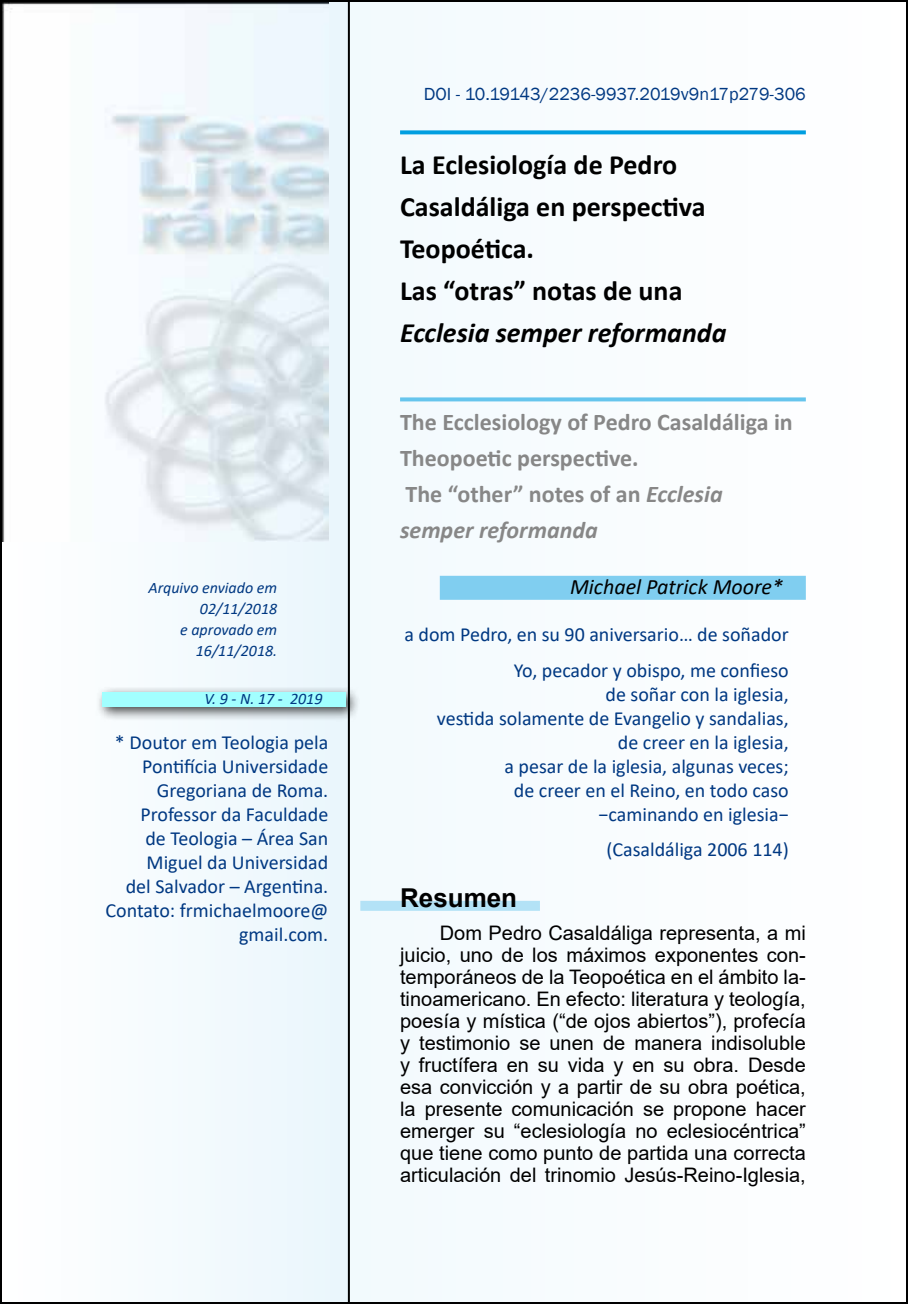
<style>
.page{position:relative;width:908px;height:1304px;background:#fff}
.page>*{position:absolute;margin:0;border:0;box-sizing:border-box;transform-origin:0 0}
.t1{font:700 28px/42px "Calibri";color:#000}
.t2{font:italic 700 28px "Calibri";color:#000}
.t3{font:700 26px "Arial";color:#000}
.t4{font:700 24px/36px "Calibri";color:#878787}
.t5{font:italic 22px "Calibri";color:#000}
.t6{font:20px/22px "Arial";color:#000;text-align:justify}
.t7{font:20px/24px "Calibri";color:#003882;text-align:right}
.t8{font:18px "Franklin Gothic";color:#003882}
.t9{font:italic 16px/21px "Calibri";color:#003882;text-align:right}
.s1{font-style:italic}
</style>
<div class="page">
<div style="left:1px;top:1px;width:905px;height:1302px;background:#f9fcfe"></div>
<div style="left:1px;top:1px;width:348px;height:1302px;background:#f4fafe"></div>
<img style="left:3px;top:3px;width:325px;height:539px">
<div style="left:0;top:0;width:350px;height:1304px;border:2px solid #000"></div>
<div style="left:96px;top:686px;width:264px;height:36px;background:#000;opacity:.75"></div>
<div style="left:102px;top:692px;width:243px;height:15px;background:#a2ffff"></div>
<svg style="left:400px;top:130px;width:405px;height:4px;background:#18a7e2"></svg>
<svg style="left:400px;top:397px;width:405px;height:4px;background:#75caee"></svg>
<div style="left:439px;top:576px;width:366px;height:24px;background:#80cef0"></div>
<div style="left:360px;top:901px;width:179px;height:10px;background:#b3e2f6"></div>
<p class="t9" style="left:148px;top:576px;width:130px">Arquivo enviado em<br>02/11/2018<br>e aprovado em<br>16/11/2018.</p>
<p class="t9" style="left:204px;top:688px;width:119px">V. 9 - N. 17 - 2019</p>
<p class="t7" style="left:105px;top:730px;width:224px">* Doutor em Teologia pela<br>Pontifícia Universidade<br>Gregoriana de Roma.<br>Professor da Faculdade<br>de Teologia – Área San<br>Miguel da Universidad<br>del Salvador – Argentina.<br>Contato: frmichaelmoore@ gmail.com.</p>
<p class="t8" style="left:424px;top:82px;width:383px">DOI - 10.19143/2236-9937.2019v9n17p279-306</p>
<h1 class="t1" style="left:400px;top:143px;width:307px">La Eclesiología de Pedro<br>Casaldáliga en perspectiva<br>Teopoética.<br>Las “otras” notas de una</h1>
<h1 class="t2" style="left:400px;top:313px;width:328px">Ecclesia semper reformanda</h1>
<p class="t4" style="left:400px;top:403px;width:394px">The Ecclesiology of Pedro Casaldáliga in<br>Theopoetic perspective.<br>The “other” notes of an <span class="s1">Ecclesia semper reformanda</span></p>
<p class="t5" style="left:569px;top:572px;width:214px">Michael Patrick Moore*</p>
<p class="t7" style="left:404px;top:617px;width:385px;line-height:35.4px">a dom Pedro, en su 90 aniversario… de soñador<br>Yo, pecador y obispo, me confieso</p>
<p class="t7" style="left:436px;top:682px;width:353px">de soñar con la iglesia,<br>vestida solamente de Evangelio y sandalias, de creer en la iglesia,<br>a pesar de la iglesia, algunas veces;<br>de creer en el Reino, en todo caso −caminando en iglesia−</p>
<p class="t7" style="left:606px;top:837px;width:184px">(Casaldáliga 2006 114)</p>
<h2 class="t3" style="left:400px;top:879px;width:119px">Resumen</h2>
<p class="t6" style="left:400px;top:922px;width:407px;text-indent:40px">Dom Pedro Casaldáliga representa, a mi juicio, uno de los máximos exponentes con&shy;temporáneos de la Teopoética en el ámbito la&shy;tinoamericano. En efecto: literatura y teología, poesía y mística (“de ojos abiertos”), profecía y testimonio se unen de manera indisoluble y fructífera en su vida y en su obra. Desde esa convicción y a partir de su obra poética, la presente comunicación se propone hacer emerger su “eclesiología no eclesiocéntrica” que tiene como punto de partida una correcta articulación del trinomio Jesús-Reino-Iglesia,</p>
</div>
